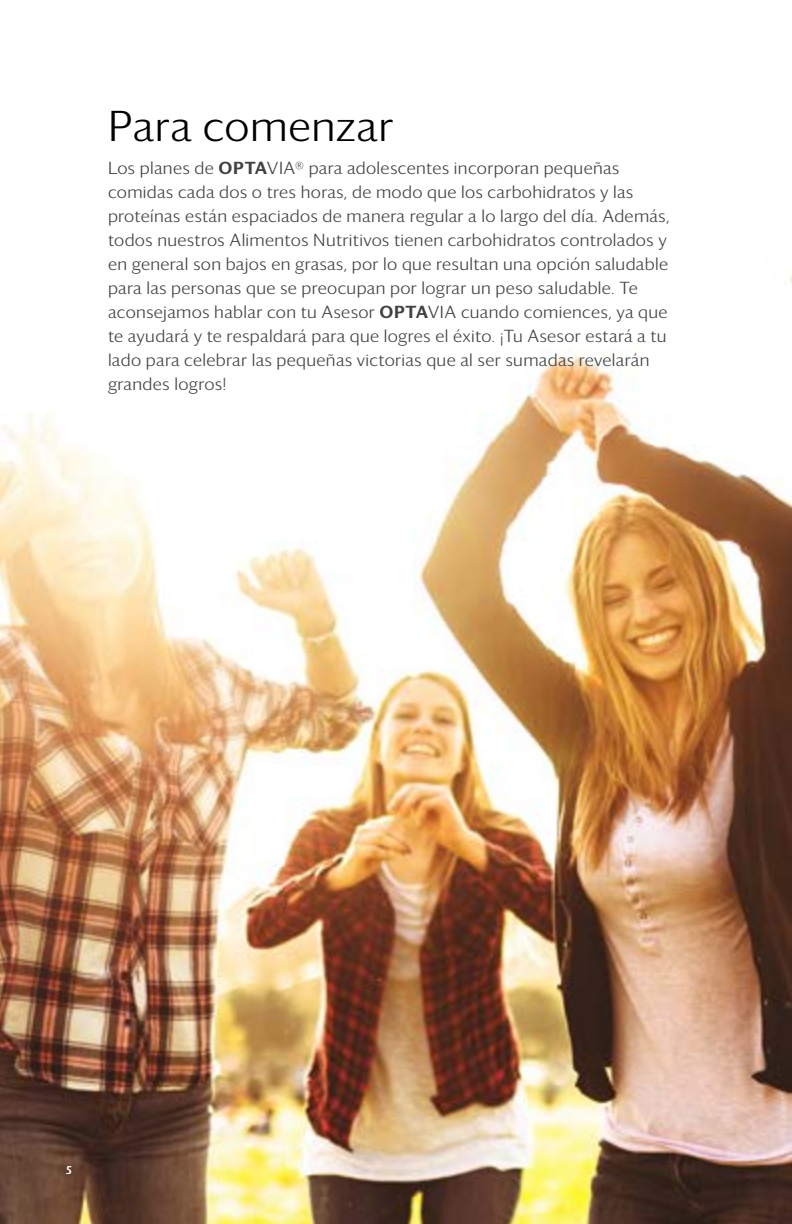
<style>
.page{position:relative;width:792px;height:1224px;background:#fff}
.page>*{position:absolute;margin:0;border:0;box-sizing:border-box;transform-origin:0 0}
.t1{font:300 42px "Darby Sans";letter-spacing:.015em;color:#000}
.t2{font:300 17px/24px "Darby Sans";letter-spacing:.02em;color:#414042}
.t3{font:12px "Darby Sans Medium TSFL";color:#fff}
.s1{font-weight:500}
</style>
<div class="page">
<img style="left:0;top:274px;width:792px;height:950px">
<h1 class="t1" style="left:108px;top:97px;width:287px">Para comenzar</h1>
<p class="t2" style="left:108px;top:155px;width:563px">Los planes de <span class="s1">OPTA</span>VIA® para adolescentes incorporan pequeñas comidas cada dos o tres horas, de modo que los carbohidratos y las proteínas están espaciados de manera regular a lo largo del día. Además, todos nuestros Alimentos Nutritivos tienen carbohidratos controlados y en general son bajos en grasas, por lo que resultan una opción saludable para las personas que se preocupan por lograr un peso saludable. Te aconsejamos hablar con tu Asesor <span class="s1">OPTA</span>VIA cuando comiences, ya que te ayudará y te respaldará para que logres el éxito. ¡Tu Asesor estará a tu lado para celebrar las pequeñas victorias que al ser sumadas revelarán grandes logros!</p>
<p class="t3" style="left:66px;top:1160px;width:7px">5</p>
</div>
